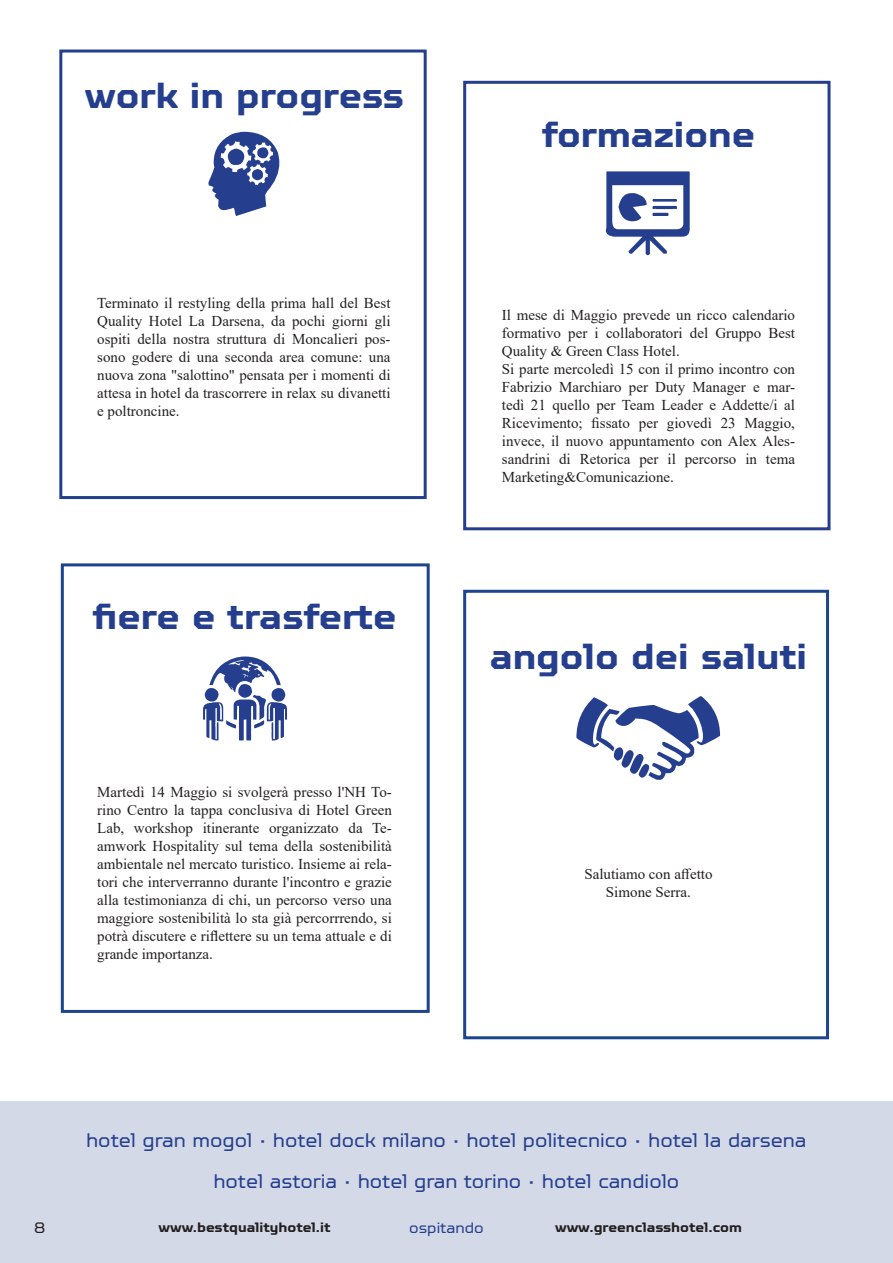
<style>
.page{position:relative;width:893px;height:1263px;background:#fff}
.page>*{position:absolute;margin:0;border:0;box-sizing:border-box;transform-origin:0 0}
.t1{font:120px "Business";color:#253f8e}
.t2{font:700 36px "TT Octosquares Trl";color:#253f8e}
.t3{font:19.5px "TT Octosquares Trl";color:#253f8e}
.t4{font:15px/18px "Times New Roman";color:#231f20;text-align:justify}
.t5{font:15px "TT Octosquares Trl";color:#253f8e}
.t6{font:15px "TT Octosquares Trl";color:#231f20}
.t7{font:700 13.5px "TT Octosquares Trl";color:#231f20}
</style>
<div class="page">
<div style="left:0;top:1102px;width:893px;height:161px;background:#d4d9e8"></div>
<div style="left:59px;top:50px;width:368px;height:449px;border:3px solid #253f8e"></div>
<div style="left:463px;top:81px;width:367px;height:449px;border:3px solid #253f8e"></div>
<div style="left:463px;top:590px;width:366px;height:449px;border:3px solid #1d458e"></div>
<div style="left:61px;top:563px;width:369px;height:450px;border:3px solid #1d458e"></div>
<p class="t2" style="left:85px;top:74px;width:321px">work in progress</p>
<p class="t1" style="left:206px;top:120px;width:79px">c</p>
<p class="t4" style="left:97px;top:293px;width:295px">Terminato il restyling della prima hall del Best Quality Hotel La Darsena, da pochi giorni gli ospiti della nostra struttura di Moncalieri pos&shy;sono godere di una seconda area comune: una nuova zona "salottino" pensata per i momenti di attesa in hotel da trascorrere in relax su divanetti e poltroncine.</p>
<p class="t2" style="left:93px;top:595px;width:305px">fiere e trasferte</p>
<p class="t1" style="left:200px;top:645px;width:90px">m</p>
<p class="t4" style="left:97px;top:782px;width:296px">Martedì 14 Maggio si svolgerà presso l'NH To&shy;rino Centro la tappa conclusiva di Hotel Green Lab, workshop itinerante organizzato da Te&shy;amwork Hospitality sul tema della sostenibilità ambientale nel mercato turistico. Insieme ai rela&shy;tori che interverranno durante l'incontro e grazie alla testimonianza di chi, un percorso verso una maggiore sostenibilità lo sta già percorrrendo, si potrà discutere e riflettere su un tema attuale e di grande importanza.</p>
<p class="t2" style="left:542px;top:113px;width:215px">formazione</p>
<p class="t1" style="left:603px;top:159px;width:92px">K</p>
<p class="t4" style="left:502px;top:306px;width:295px">Il mese di Maggio prevede un ricco calendario formativo per i collaboratori del Gruppo Best Quality &amp; Green Class Hotel.</p>
<p class="t4" style="left:502px;top:360px;width:295px">Si parte mercoledì 15 con il primo incontro con Fabrizio Marchiaro per Duty Manager e mar&shy;tedì 21 quello per Team Leader e Addette/i al Ricevimento; fissato per giovedì 23 Maggio, invece, il nuovo appuntamento con Alex Ales&shy;sandrini di Retorica per il percorso in tema Marketing&amp;Comunicazione.</p>
<p class="t2" style="left:490px;top:634px;width:319px">angolo dei saluti</p>
<p class="t1" style="left:574px;top:684px;width:150px">X</p>
<p class="t4" style="left:584px;top:864px;width:130px">Salutiamo con affetto</p>
<p class="t4" style="left:606px;top:882px;width:86px">Simone Serra.</p>
<p class="t3" style="left:86px;top:1129px;width:722px">hotel gran mogol • hotel dock milano • hotel politecnico • hotel la darsena</p>
<p class="t3" style="left:213px;top:1169px;width:467px">hotel astoria • hotel gran torino • hotel candiolo</p>
<p class="t6" style="left:34px;top:1219px;width:13px">8</p>
<p class="t7" style="left:158px;top:1219px;width:174px">www.bestqualityhotel.it</p>
<p class="t5" style="left:409px;top:1219px;width:76px">ospitando</p>
<p class="t7" style="left:555px;top:1219px;width:188px">www.greenclasshotel.com</p>
</div>
